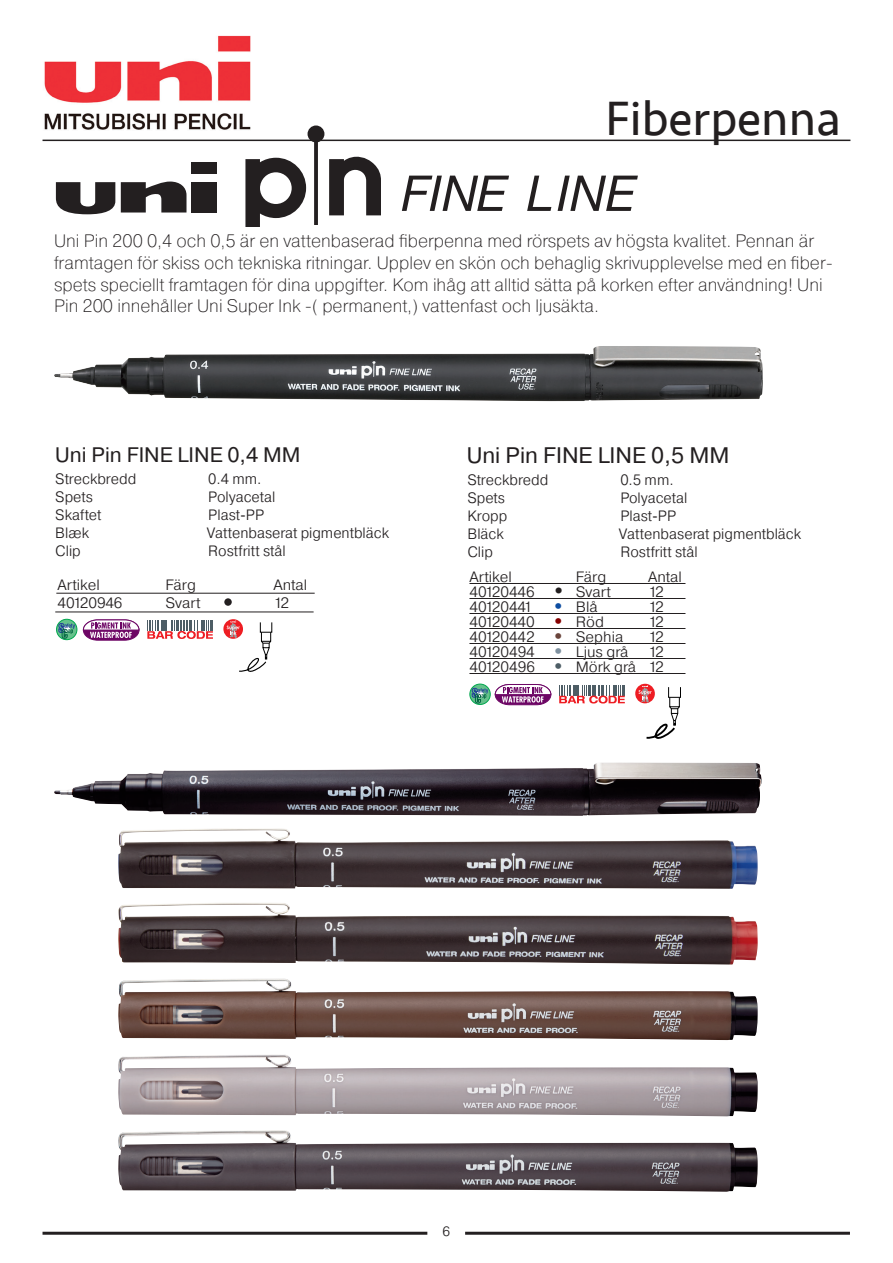
<style>
.page{position:relative;width:893px;height:1263px;background:#fff}
.page>*{position:absolute;margin:0;border:0;box-sizing:border-box;transform-origin:0 0}
.t1{font:49.5px "Seravek";color:#231f20}
.t2{font:22.5px "Pragmatica";color:#231f20}
.t3{font:21px "Pragmatica";color:#231f20}
.t4{font:200 18px/21.6px "Pragmatica";color:#231f20}
.Brød_med_streg{font:300 15px "Pragmatica";color:#231f20;scale:.96 1}
.Brød_med_streg-2{font:300 15px "Pragmatica";color:#231f20}
.t5{font:300 13.5px "Pragmatica";color:#231f20}
.s1{font-size:33px}
.s2{font-size:31.5px;color:#0d4da1}
.s3{font-size:31.5px;color:#860101}
.s4{font-size:31.5px;color:#6a453c}
.s5{font-size:31.5px;color:#7f91a0}
.s6{font-size:31.5px;color:#4d5d65}
</style>
<div class="page">
<hr style="left:43px;top:1232px;width:384px;height:3px;background:#231f20">
<hr style="left:465px;top:1232px;width:385px;height:3px;background:#231f20">
<img style="left:42px;top:35px;width:209px;height:134px">
<hr style="left:43px;top:140px;width:807px;height:1px;background:#231f20">
<svg style="left:245px;top:125px;width:136px;height:102px"></svg>
<svg style="left:402px;top:176px;width:107px;height:35px"></svg>
<svg style="left:527px;top:176px;width:24px;height:35px"></svg>
<svg style="left:558px;top:176px;width:80px;height:35px"></svg>
<div style="left:191px;top:182px;width:25px;height:30px;background:#231f20"></div>
<div style="left:191px;top:162px;width:25px;height:12px;background:#231f20"></div>
<svg style="left:56px;top:182px;width:59px;height:32px"></svg>
<svg style="left:121px;top:182px;width:65px;height:30px"></svg>
<img style="left:54px;top:346px;width:709px;height:55px">
<hr style="left:56px;top:593px;width:259px;height:1px;background:#231f20">
<hr style="left:55px;top:612px;width:259px;height:1px;background:#231f20">
<div style="left:224px;top:598px;width:8px;height:8px;background:#231f20;border-radius:50%"></div>
<svg style="left:83px;top:619px;width:57px;height:22px"></svg>
<svg style="left:147px;top:621px;width:66px;height:18px"></svg>
<svg style="left:57px;top:619px;width:20px;height:21px"></svg>
<div style="left:56px;top:619px;width:21px;height:21px;border:1px solid #00a74e;border-radius:50%"></div>
<svg style="left:58px;top:623px;width:17px;height:16px"></svg>
<svg style="left:223px;top:619px;width:49px;height:53px"></svg>
<hr style="left:469px;top:583px;width:216px;height:1px;background:#231f20">
<hr style="left:469px;top:598px;width:216px;height:1px;background:#231f20">
<hr style="left:469px;top:613px;width:216px;height:1px;background:#231f20">
<hr style="left:469px;top:628px;width:216px;height:1px;background:#231f20">
<hr style="left:469px;top:643px;width:216px;height:1px;background:#231f20">
<hr style="left:469px;top:658px;width:216px;height:1px;background:#231f20">
<hr style="left:469px;top:673px;width:216px;height:1px;background:#231f20">
<svg style="left:495px;top:684px;width:56px;height:21px"></svg>
<svg style="left:559px;top:685px;width:66px;height:18px"></svg>
<svg style="left:470px;top:684px;width:20px;height:20px"></svg>
<div style="left:470px;top:684px;width:20px;height:21px;border:1px solid #00a74e;border-radius:50%"></div>
<svg style="left:472px;top:688px;width:16px;height:16px"></svg>
<div style="left:668px;top:687px;width:13px;height:11px;border:1px solid #000"></div>
<svg style="left:635px;top:683px;width:45px;height:56px"></svg>
<img style="left:54px;top:762px;width:708px;height:54px">
<img style="left:118px;top:828px;width:640px;height:61px">
<img style="left:118px;top:903px;width:640px;height:61px">
<img style="left:118px;top:978px;width:640px;height:62px">
<img style="left:118px;top:1055px;width:640px;height:61px">
<img style="left:118px;top:1130px;width:640px;height:62px">
<p class="t1" style="left:605px;top:80px;width:237px">Fiberpenna</p>
<p class="t4" style="left:54px;top:230px;width:780px">Uni Pin 200 0,4 och 0,5 är en vattenbaserad fiberpenna med rörspets av högsta kvalitet. Pennan är framtagen för skiss och tekniska ritningar. Upplev en skön och behaglig skrivupplevelse med en fiber&shy;spets speciellt framtagen för dina uppgifter. Kom ihåg att alltid sätta på korken efter användning! Uni Pin 200 innehåller Uni Super Ink -( permanent,) vattenfast och ljusäkta.</p>
<p class="t3" style="left:55px;top:442px;width:247px">Uni Pin FINE LINE 0,4 MM</p>
<p class="Brød_med_streg" style="left:55px;top:469px;width:86px">Streckbredd</p>
<p class="Brød_med_streg" style="left:208px;top:469px;width:57px">0.4 mm.</p>
<p class="Brød_med_streg" style="left:55px;top:487px;width:41px">Spets</p>
<p class="Brød_med_streg" style="left:208px;top:487px;width:71px">Polyacetal</p>
<p class="Brød_med_streg" style="left:55px;top:505px;width:50px">Skaftet</p>
<p class="Brød_med_streg" style="left:208px;top:505px;width:60px">Plast-PP</p>
<p class="Brød_med_streg" style="left:55px;top:523px;width:37px">Blæk</p>
<p class="Brød_med_streg" style="left:207px;top:523px;width:191px">Vattenbaserat pigmentbläck</p>
<p class="Brød_med_streg" style="left:55px;top:541px;width:28px">Clip</p>
<p class="Brød_med_streg" style="left:208px;top:541px;width:82px">Rostfritt stål</p>
<p class="Brød_med_streg-2" style="left:57px;top:575px;width:44px">Artikel</p>
<p class="Brød_med_streg-2" style="left:165px;top:575px;width:32px">Färg</p>
<p class="Brød_med_streg-2" style="left:273px;top:575px;width:35px">Antal</p>
<p class="Brød_med_streg-2" style="left:57px;top:593px;width:67px">40120946</p>
<p class="Brød_med_streg-2" style="left:165px;top:593px;width:37px">Svart</p>
<p class="Brød_med_streg-2" style="left:273px;top:593px;width:17px">12</p>
<p class="t2" style="left:467px;top:441px;width:264px">Uni Pin FINE LINE 0,5 MM</p>
<p class="Brød_med_streg" style="left:467px;top:470px;width:86px">Streckbredd</p>
<p class="Brød_med_streg" style="left:620px;top:470px;width:57px">0.5 mm.</p>
<p class="Brød_med_streg" style="left:467px;top:488px;width:41px">Spets</p>
<p class="Brød_med_streg" style="left:620px;top:488px;width:71px">Polyacetal</p>
<p class="Brød_med_streg" style="left:467px;top:506px;width:43px">Kropp</p>
<p class="Brød_med_streg" style="left:620px;top:506px;width:60px">Plast-PP</p>
<p class="Brød_med_streg" style="left:467px;top:524px;width:40px">Bläck</p>
<p class="Brød_med_streg" style="left:619px;top:524px;width:191px">Vattenbaserat pigmentbläck</p>
<p class="Brød_med_streg" style="left:467px;top:542px;width:28px">Clip</p>
<p class="Brød_med_streg" style="left:620px;top:542px;width:82px">Rostfritt stål</p>
<p class="Brød_med_streg-2" style="left:469px;top:567px;width:44px">Artikel</p>
<p class="Brød_med_streg-2" style="left:576px;top:567px;width:32px">Färg</p>
<p class="Brød_med_streg-2" style="left:648px;top:567px;width:35px">Antal</p>
<p class="Brød_med_streg-2" style="left:469px;top:582px;width:143px">40120446 <span class="s1">•</span> Svart</p>
<p class="Brød_med_streg-2" style="left:648px;top:582px;width:17px">12</p>
<p class="Brød_med_streg-2" style="left:469px;top:597px;width:130px">40120441 <span class="s2">•</span> Blå</p>
<p class="Brød_med_streg-2" style="left:648px;top:597px;width:17px">12</p>
<p class="Brød_med_streg-2" style="left:469px;top:612px;width:136px">40120440 <span class="s3">•</span> Röd</p>
<p class="Brød_med_streg-2" style="left:648px;top:612px;width:17px">12</p>
<p class="Brød_med_streg-2" style="left:469px;top:627px;width:155px">40120442 <span class="s4">•</span> Sephia</p>
<p class="Brød_med_streg-2" style="left:648px;top:627px;width:17px">12</p>
<p class="Brød_med_streg-2" style="left:469px;top:642px;width:160px">40120494 <span class="s5">•</span> Ljus grå</p>
<p class="Brød_med_streg-2" style="left:648px;top:642px;width:17px">12</p>
<p class="Brød_med_streg-2" style="left:469px;top:657px;width:196px">40120496 <span class="s6">•</span> Mörk grå 12</p>
<p class="t5" style="left:442px;top:1223px;width:9px">6</p>
</div>
